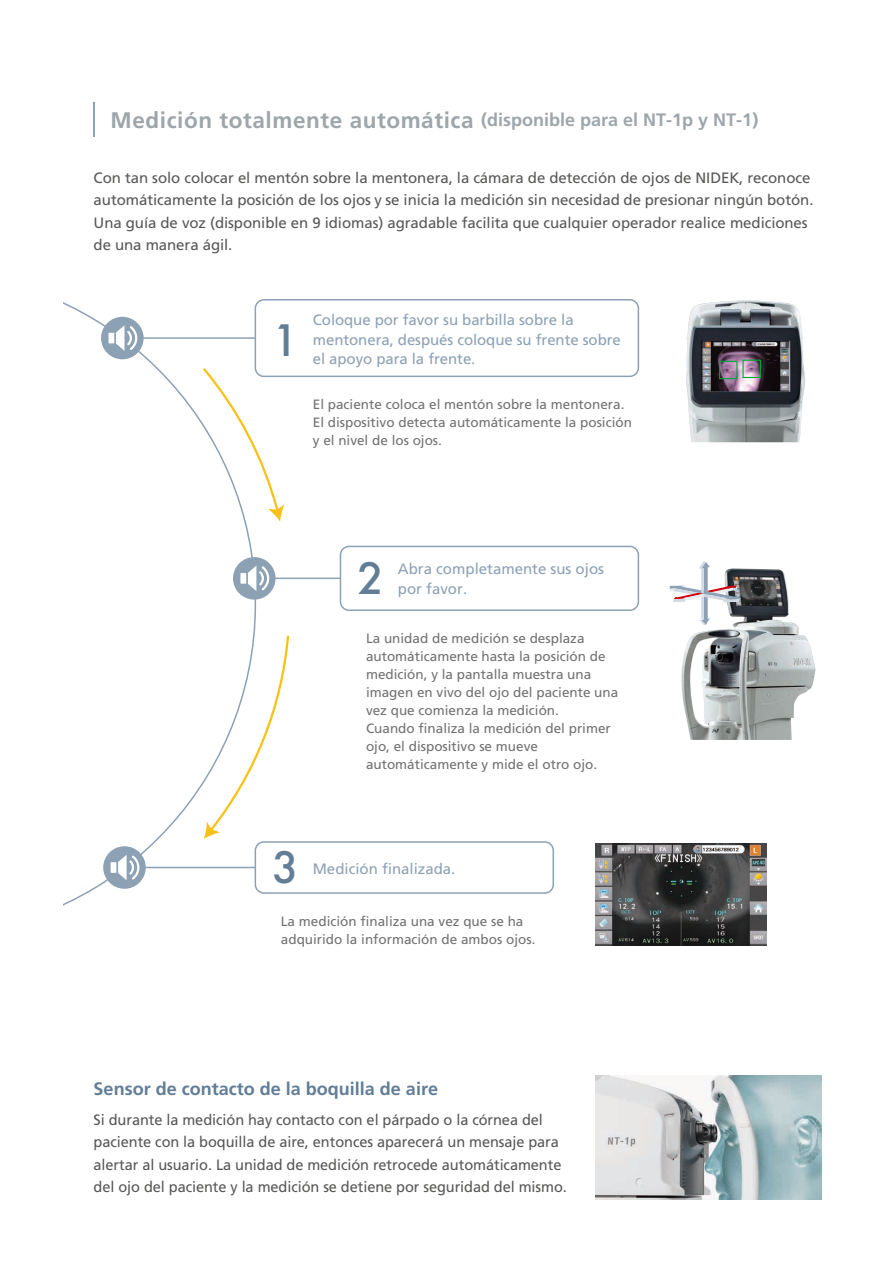
<style>
.page{position:relative;width:881px;height:1263px;background:#fff}
.page>*{position:absolute;margin:0;border:0;box-sizing:border-box;transform-origin:0 0}
.t1{font:500 42px "Futura";color:#627d96}
.t2{font:700 22.5px "Frutiger LT Pro";letter-spacing:.025em;color:#9da6ab}
.t3{font:700 18px "Frutiger LT Pro";color:#627d96}
.t4{font:15px/22.5px "Frutiger LT Pro";letter-spacing:-.005em;color:#595857}
.t5{font:15px/19.5px "Frutiger LT Pro";letter-spacing:-.005em;color:#8da1b5}
.t6{font:13.5px/18px "Frutiger LT Pro";color:#727272}
.s1{font-size:18px}
</style>
<div class="page">
<svg style="left:64px;top:302px;width:192px;height:603px"></svg>
<svg style="left:200px;top:366px;width:84px;height:156px"></svg>
<svg style="left:204px;top:633px;width:86px;height:206px"></svg>
<img style="left:686px;top:301px;width:118px;height:141px">
<div style="left:718px;top:361px;width:19px;height:18px;border:1px solid #00a73c"></div>
<div style="left:742px;top:360px;width:18px;height:18px;border:1px solid #00a73c"></div>
<img style="left:681px;top:568px;width:134px;height:172px">
<img style="left:595px;top:843px;width:170px;height:102px">
<img style="left:595px;top:1076px;width:226px;height:123px">
<hr style="left:94px;top:102px;width:1px;height:34px;background:#8da1b5">
<hr style="left:122px;top:337px;width:133px;height:2px;background:#8da1b5">
<div style="left:254px;top:299px;width:385px;height:78px;border:2px solid #8da1b5;border-radius:9px"></div>
<div style="left:101px;top:317px;width:43px;height:42px;background:#8da1b5;border-radius:50%"></div>
<div style="left:108px;top:333px;width:6px;height:10px;background:#fff"></div>
<svg style="left:116px;top:325px;width:22px;height:26px"></svg>
<hr style="left:254px;top:578px;width:86px;height:1px;background:#8da1b5">
<div style="left:339px;top:546px;width:300px;height:65px;border:2px solid #8da1b5;border-radius:9px"></div>
<div style="left:233px;top:557px;width:42px;height:43px;background:#8da1b5;border-radius:50%"></div>
<div style="left:240px;top:573px;width:6px;height:11px;background:#fff"></div>
<svg style="left:248px;top:565px;width:22px;height:26px"></svg>
<hr style="left:124px;top:867px;width:131px;height:1px;background:#8da1b5">
<div style="left:254px;top:841px;width:300px;height:53px;border:2px solid #8da1b5;border-radius:9px"></div>
<div style="left:103px;top:846px;width:43px;height:43px;background:#8da1b5;border-radius:50%"></div>
<div style="left:111px;top:862px;width:5px;height:11px;background:#fff"></div>
<svg style="left:118px;top:855px;width:22px;height:25px"></svg>
<svg style="left:669px;top:561px;width:69px;height:64px"></svg>
<h2 class="t2" style="left:111px;top:106px;width:649px">Medición totalmente automática <span class="s1">(disponible para el NT-1p y NT-1)</span></h2>
<p class="t4" style="left:94px;top:166px;width:721px">Con tan solo colocar el mentón sobre la mentonera, la cámara de detección de ojos de NIDEK, reconoce automáticamente la posición de los ojos y se inicia la medición sin necesidad de presionar ningún botón.<br>Una guía de voz (disponible en 9 idiomas) agradable facilita que cualquier operador realice mediciones de una manera ágil.</p>
<h1 class="t1" style="left:272px;top:312px;width:27px">1</h1>
<p class="t5" style="left:313px;top:310px;width:309px">Coloque por favor su barbilla sobre la mentonera, después coloque su frente sobre el apoyo para la frente.</p>
<p class="t6" style="left:313px;top:395px;width:320px">El paciente coloca el mentón sobre la mentonera.<br>El dispositivo detecta automáticamente la posición y el nivel de los ojos.</p>
<h1 class="t1" style="left:357px;top:550px;width:27px">2</h1>
<p class="t5" style="left:398px;top:559px;width:207px">Abra completamente sus ojos por favor.</p>
<p class="t6" style="left:366px;top:629px;width:254px">La unidad de medición se desplaza automáticamente hasta la posición de medición, y la pantalla muestra una imagen en vivo del ojo del paciente una vez que comienza la medición.<br>Cuando finaliza la medición del primer ojo, el dispositivo se mueve automáticamente y mide el otro ojo.</p>
<h1 class="t1" style="left:272px;top:839px;width:27px">3</h1>
<p class="t5" style="left:313px;top:859px;width:144px">Medición finalizada.</p>
<p class="t6" style="left:281px;top:912px;width:256px">La medición finaliza una vez que se ha adquirido la información de ambos ojos.</p>
<p class="t3" style="left:94px;top:1078px;width:346px">Sensor de contacto de la boquilla de aire</p>
<p class="t4" style="left:94px;top:1108px;width:474px">Si durante la medición hay contacto con el párpado o la córnea del paciente con la boquilla de aire, entonces aparecerá un mensaje para alertar al usuario. La unidad de medición retrocede automáticamente del ojo del paciente y la medición se detiene por seguridad del mismo.</p>
</div>
